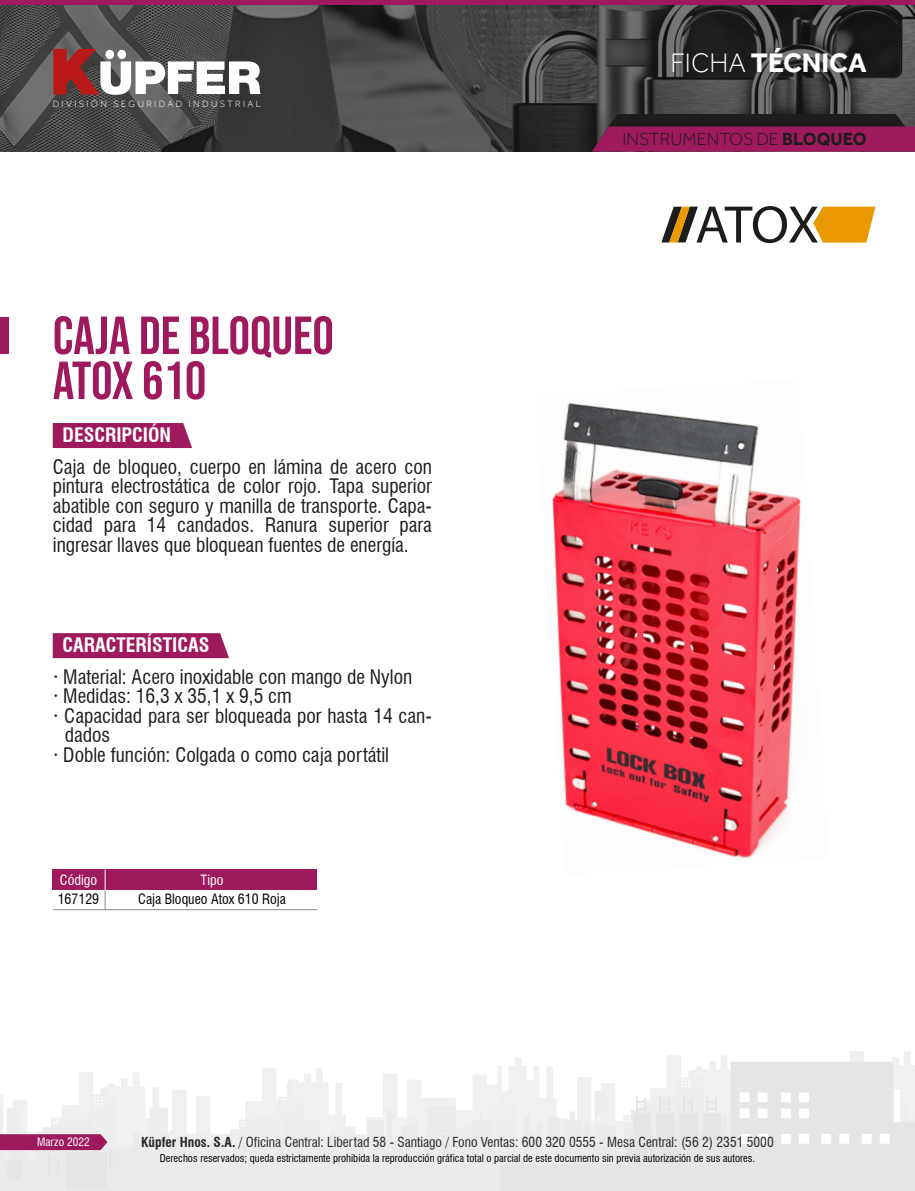
<style>
.page{position:relative;width:915px;height:1191px;background:#fff}
.page>*{position:absolute;margin:0;border:0;box-sizing:border-box;transform-origin:0 0}
.t1{font:53.55px/45px "Bebas Neue";color:#9f1a5c}
.t2{font:700 27.45px "Effra";color:#fff}
.t3{font:condensed 19.5px/19.5px "Swiss 721 BT";color:#1d1d1b;text-align:justify}
.t4{font:700 condensed 19.5px "Swiss 721 BT";color:#fff}
.t5{font:300 18px "Effra";color:#1d1d1b}
.t6{font:condensed 13.8px "Swiss 721 BT";color:#000}
.t7{font:condensed 13.8px "Swiss 721 BT";color:#fff}
.t8{font:condensed 13.5px "Swiss 721 BT";color:#272726}
.t9{font:condensed 11.4px "Swiss 721 BT";color:#fff}
.t10{font:condensed 10.5px "Swiss 721 BT";color:#000}
.t11{font:300 9.45px "Effra";letter-spacing:.25em;color:#fff}
.s1{font-weight:300}
.s2{font-weight:700}
</style>
<div class="page">
<img style="left:0;top:5px;width:914px;height:147px">
<div style="left:0;top:0;width:914px;height:5px;background:#9f1a5c"></div>
<svg style="left:53px;top:49px;width:207px;height:46px"></svg>
<svg style="left:591px;top:114px;width:323px;height:38px"></svg>
<div style="left:53px;top:423px;width:139px;height:25px;background:#9f1a5c"></div>
<div style="left:53px;top:633px;width:176px;height:25px;background:#9f1a5c"></div>
<div style="left:0;top:317px;width:9px;height:37px;background:#9f1a5c"></div>
<div style="left:53px;top:869px;width:264px;height:21px;background:#9f1a5c"></div>
<svg style="left:105px;top:869px;width:1px;height:40px"></svg>
<hr style="left:53px;top:909px;width:264px;height:1px;background:#888">
<svg style="left:0;top:1051px;width:914px;height:140px"></svg>
<svg style="left:661px;top:206px;width:214px;height:37px"></svg>
<img style="left:552px;top:403px;width:249px;height:456px">
<p class="t11" style="left:53px;top:98px;width:210px">DIVISIÓN SEGURIDAD INDUSTRIAL</p>
<h1 class="t1" style="left:53px;top:312px;width:282px">CAJA DE BLOQUEO<br>Atox 610</h1>
<p class="t4" style="left:63px;top:423px;width:110px">DESCRIPCIÓN</p>
<p class="t3" style="left:53px;top:457px;width:380px">Caja de bloqueo, cuerpo en lámina de acero con pintura electrostática de color rojo. Tapa superior abatible con seguro y manilla de transporte. Capa&shy;cidad para 14 candados. Ranura superior para ingresar llaves que bloquean fuentes de energía.</p>
<p class="t4" style="left:63px;top:633px;width:148px">CARACTERÍSTICAS</p>
<p class="t3" style="left:54px;top:667px;width:360px">· Material: Acero inoxidable con mango de Nylon</p>
<p class="t3" style="left:54px;top:686px;width:240px">· Medidas: 16,3 x 35,1 x 9,5 cm</p>
<p class="t3" style="left:54px;top:706px;width:380px">· Capacidad para ser bloqueada por hasta 14 can-</p>
<p class="t3" style="left:65px;top:725px;width:47px">dados</p>
<p class="t3" style="left:54px;top:745px;width:337px">· Doble función: Colgada o como caja portátil</p>
<p class="t7" style="left:60px;top:872px;width:39px">Código</p>
<p class="t6" style="left:58px;top:891px;width:43px">167129</p>
<p class="t7" style="left:200px;top:871px;width:24px">Tipo</p>
<p class="t6" style="left:138px;top:891px;width:149px">Caja Bloqueo Atox 610 Roja</p>
<h2 class="t2" style="left:670px;top:48px;width:197px"><span class="s1">FICHA</span> TÉCNICA</h2>
<p class="t5" style="left:622px;top:129px;width:245px">INSTRUMENTOS DE <span class="s2">BLOQUEO</span></p>
<p class="t9" style="left:37px;top:1134px;width:54px">Marzo 2022</p>
<p class="t8" style="left:141px;top:1133px;width:633px"><span class="s2">Küpfer Hnos. S.A.</span> / Oficina Central: Libertad 58 - Santiago / Fono Ventas: 600 320 0555 - Mesa Central: (56 2) 2351 5000</p>
<p class="t10" style="left:160px;top:1151px;width:596px">Derechos reservados; queda estrictamente prohibida la reproducción gráfica total o parcial de este documento sin previa autorización de sus autores.</p>
</div>
